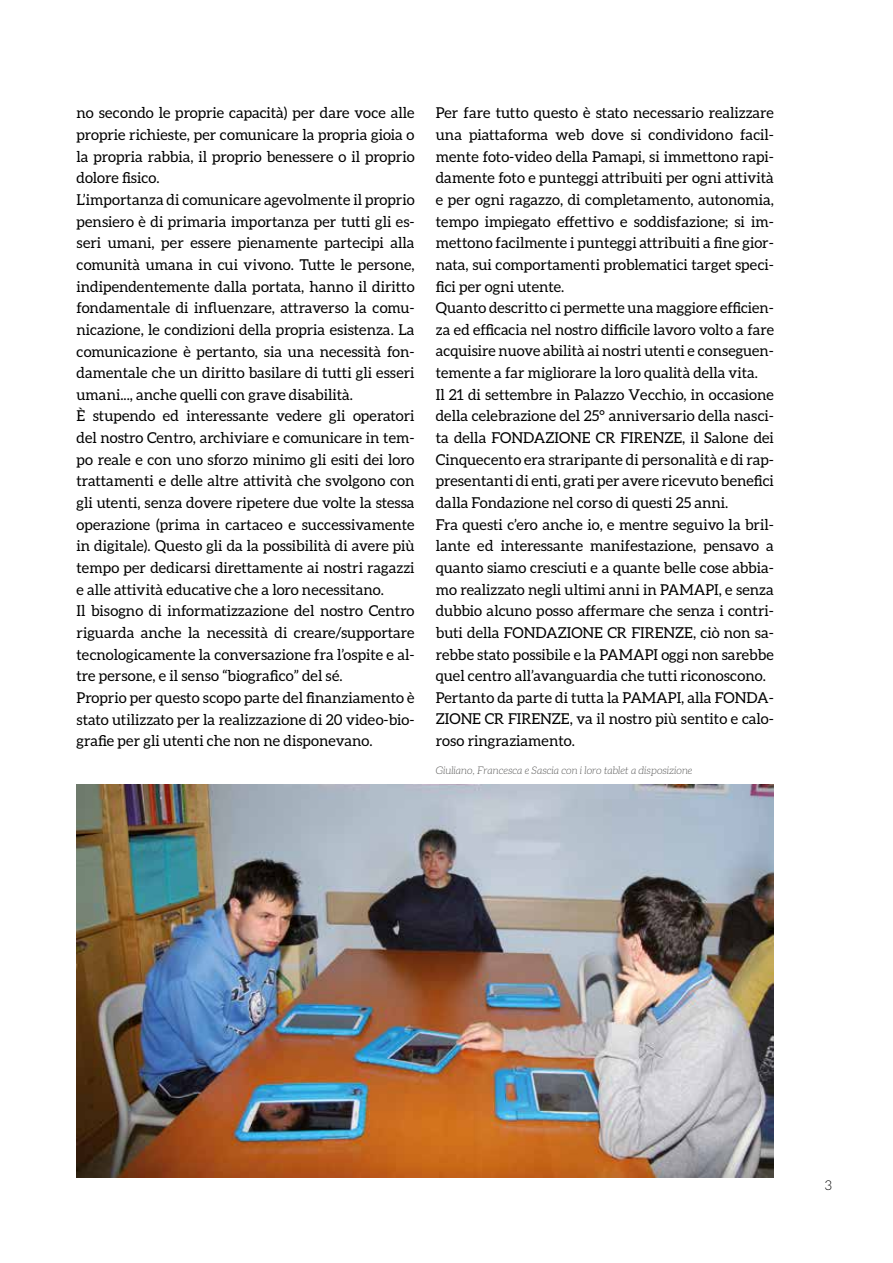
<style>
.page{position:relative;width:893px;height:1263px;background:#fff}
.page>*{position:absolute;margin:0;border:0;box-sizing:border-box;transform-origin:0 0}
.t1{font:15px/21.6px "Aleo";color:#000}
.t2{font:300 13.5px "Aleo";color:#000}
.t3{font:italic 300 10.5px "Aleo";color:#575756}
</style>
<div class="page">
<img style="left:77px;top:784px;width:697px;height:394px">
<p class="t1" style="left:77px;top:102px;width:340px">no secondo le proprie capacità) per dare voce alle proprie richieste, per comunicare la propria gioia o la propria rabbia, il proprio benessere o il proprio dolore fisico.<br>L’importanza di comunicare agevolmente il proprio pensiero è di primaria importanza per tutti gli es&shy;seri umani, per essere pienamente partecipi alla comunità umana in cui vivono. Tutte le persone, indipendentemente dalla portata, hanno il diritto fondamentale di influenzare, attraverso la comu&shy;nicazione, le condizioni della propria esistenza. La comunicazione è pertanto, sia una necessità fon&shy;damentale che un diritto basilare di tutti gli esseri umani..., anche quelli con grave disabilità.<br>È stupendo ed interessante vedere gli operatori del nostro Centro, archiviare e comunicare in tem&shy;po reale e con uno sforzo minimo gli esiti dei loro trattamenti e delle altre attività che svolgono con gli utenti, senza dovere ripetere due volte la stessa operazione (prima in cartaceo e successivamente in digitale). Questo gli da la possibilità di avere più tempo per dedicarsi direttamente ai nostri ragazzi e alle attività educative che a loro necessitano.<br>Il bisogno di informatizzazione del nostro Centro riguarda anche la necessità di creare/supportare tecnologicamente la conversazione fra l’ospite e al&shy;tre persone, e il senso “biografico” del sé.<br>Proprio per questo scopo parte del finanziamento è stato utilizzato per la realizzazione di 20 video-bio&shy;grafie per gli utenti che non ne disponevano.</p>
<p class="t1" style="left:436px;top:102px;width:340px">Per fare tutto questo è stato necessario realizzare una piattaforma web dove si condividono facil&shy;mente foto-video della Pamapi, si immettono rapi&shy;damente foto e punteggi attribuiti per ogni attività e per ogni ragazzo, di completamento, autonomia, tempo impiegato effettivo e soddisfazione; si im&shy;mettono facilmente i punteggi attribuiti a fine gior&shy;nata, sui comportamenti problematici target speci&shy;fici per ogni utente.<br>Quanto descritto ci permette una maggiore efficien&shy;za ed efficacia nel nostro difficile lavoro volto a fare acquisire nuove abilità ai nostri utenti e conseguen&shy;temente a far migliorare la loro qualità della vita.<br>Il 21 di settembre in Palazzo Vecchio, in occasione della celebrazione del 25° anniversario della nasci&shy;ta della FONDAZIONE CR FIRENZE, il Salone dei Cinquecento era straripante di personalità e di rap&shy;presentanti di enti, grati per avere ricevuto benefici dalla Fondazione nel corso di questi 25 anni.<br>Fra questi c’ero anche io, e mentre seguivo la bril&shy;lante ed interessante manifestazione, pensavo a quanto siamo cresciuti e a quante belle cose abbia&shy;mo realizzato negli ultimi anni in PAMAPI, e senza dubbio alcuno posso affermare che senza i contri&shy;buti della FONDAZIONE CR FIRENZE, ciò non sa&shy;rebbe stato possibile e la PAMAPI oggi non sarebbe quel centro all’avanguardia che tutti riconoscono.<br>Pertanto da parte di tutta la PAMAPI, alla FONDA-ZIONE CR FIRENZE, va il nostro più sentito e calo&shy;roso ringraziamento.</p>
<p class="t3" style="left:436px;top:765px;width:258px">Giuliano, Francesca e Sascia con i loro tablet a disposizione</p>
<p class="t2" style="left:825px;top:1177px;width:9px">3</p>
</div>
